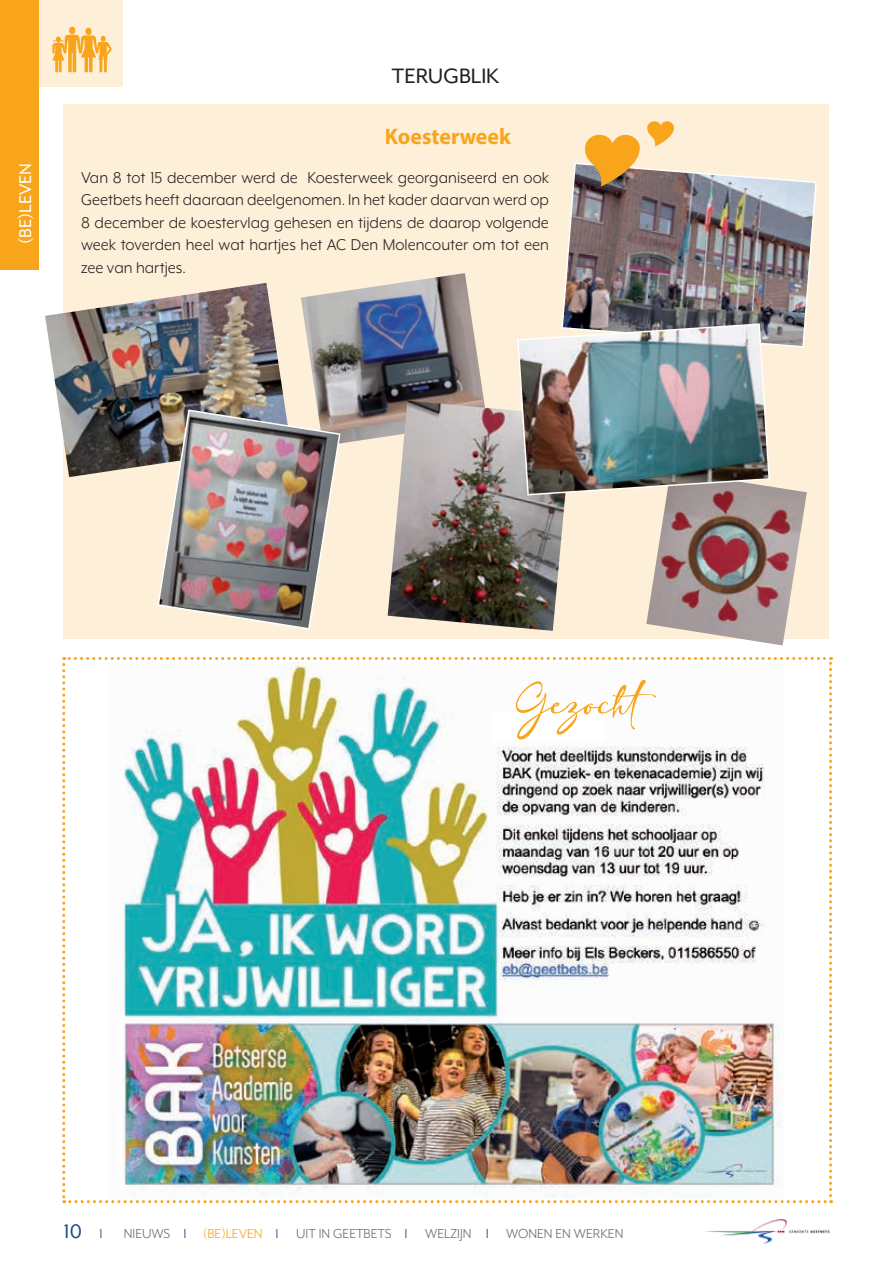
<style>
.page{position:relative;width:893px;height:1263px;background:#fff}
.page>*{position:absolute;margin:0;border:0;box-sizing:border-box;transform-origin:0 0}
.t1{font:24px "Mr Eaves XL Mod OT";color:#231f20}
.t2{font:22.5px "Myriad Variable Concept";color:#f9a51b}
.t3{font:22.5px "Mr Eaves XL Mod OT";color:#214d88}
.t4{font:19.5px "Mr Eaves XL Mod OT";color:#fff}
.t5{font:18px/22.5px "Mr Eaves XL Mod OT";color:#231f20;text-align:justify}
.t6{font:15px "Mr Eaves XL Mod OT";color:#6c6d70}
.s1{color:#214d88}
.s2{color:#f9a51b}
</style>
<div class="page">
<img style="left:704px;top:1219px;width:126px;height:25px">
<div style="left:32px;top:0;width:91px;height:86px;background:#feefd8"></div>
<div style="left:0;top:0;width:38px;height:269px;background:#f9a51b"></div>
<svg style="left:52px;top:27px;width:60px;height:45px"></svg>
<img style="left:62px;top:657px;width:770px;height:546px">
<div style="left:63px;top:105px;width:765px;height:534px;background:#feefd8"></div>
<img style="left:562px;top:162px;width:255px;height:186px">
<img style="left:301px;top:273px;width:183px;height:171px">
<img style="left:388px;top:401px;width:178px;height:230px">
<img style="left:646px;top:486px;width:161px;height:159px">
<img style="left:516px;top:323px;width:255px;height:173px">
<img style="left:45px;top:283px;width:241px;height:194px">
<img style="left:156px;top:409px;width:185px;height:221px">
<svg style="left:585px;top:135px;width:55px;height:52px;background:#d39a41"></svg>
<svg style="left:647px;top:121px;width:27px;height:26px"></svg>
<p class="t4" style="left:15px;top:244px;width:82px;rotate:-90deg">(BE)LEVEN</p>
<h1 class="t1" style="left:392px;top:63px;width:109px">TERUGBLIK</h1>
<p class="t2" style="left:385px;top:124px;width:127px">Koesterweek</p>
<p class="t5" style="left:81px;top:166px;width:469px">Van 8 tot 15 december werd de Koesterweek georganiseerd en ook Geetbets heeft daaraan deelgenomen. In het kader daarvan werd op 8 december de koestervlag gehesen en tijdens de daarop volgende week toverden heel wat hartjes het AC Den Molencouter om tot een zee van hartjes.</p>
<p class="t3" style="left:64px;top:1219px;width:20px">10</p>
<p class="t6" style="left:124px;top:1225px;width:501px">NIEUWS <span class="s1">❘</span> <span class="s2">(BE)LEVEN</span> <span class="s1">❘</span> UIT IN GEETBETS <span class="s1">❘</span> WELZIJN <span class="s1">❘</span> WONEN EN WERKEN</p>
</div>
